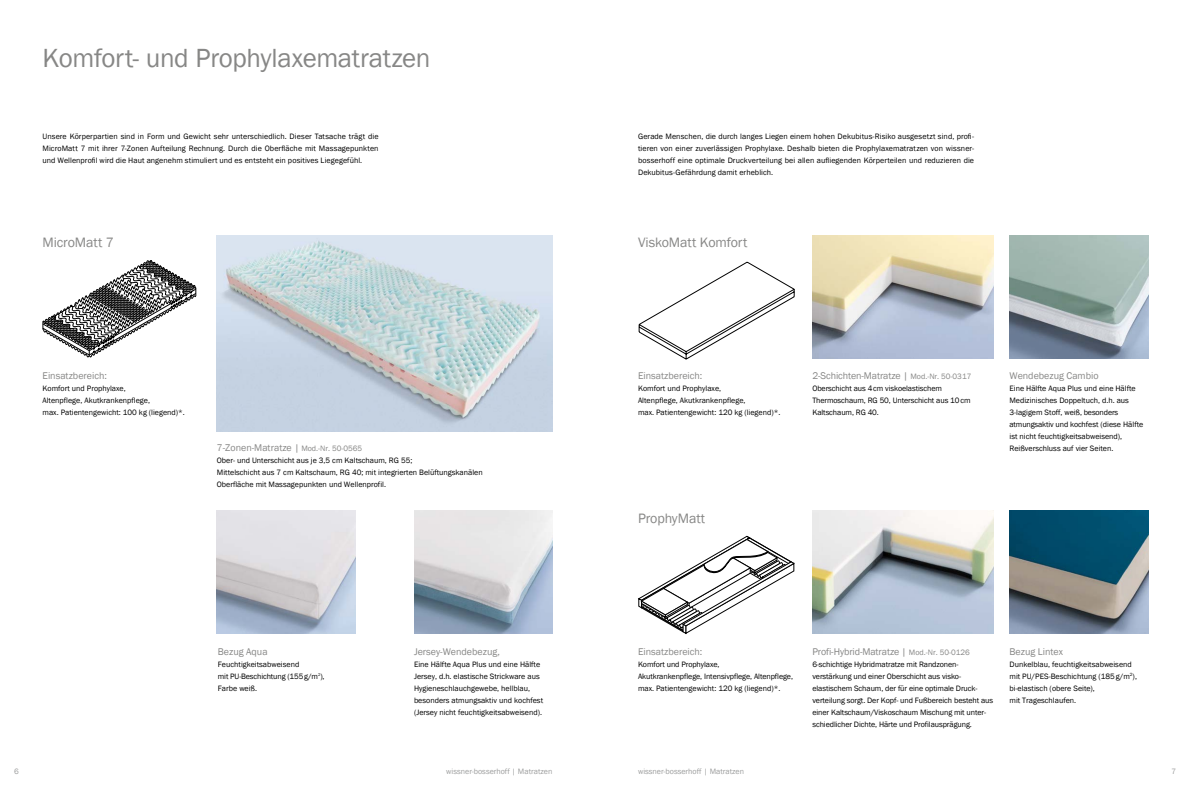
<style>
.page{position:relative;width:1191px;height:794px;background:#fff}
.page>*{position:absolute;margin:0;border:0;box-sizing:border-box;transform-origin:0 0}
.t1{font:27px "Franklin Gothic";letter-spacing:-.015em;color:#878786}
.t2{font:14px "Franklin Gothic";letter-spacing:-.01em;color:#878786}
.t3{font:10px "Franklin Gothic";color:#878786}
.t4{font:8px/12px "Franklin Gothic";color:#000}
.t5{font:8px "Franklin Gothic";color:#9c9d9d}
.s1{font-size:8px}
</style>
<div class="page">
<svg style="left:42px;top:260px;width:155px;height:98px"></svg>
<img style="left:414px;top:510px;width:139px;height:124px">
<img style="left:217px;top:235px;width:336px;height:196px">
<img style="left:217px;top:510px;width:139px;height:124px">
<svg style="left:638px;top:262px;width:156px;height:97px"></svg>
<img style="left:1009px;top:235px;width:139px;height:124px">
<img style="left:812px;top:235px;width:182px;height:124px">
<img style="left:812px;top:510px;width:182px;height:124px">
<img style="left:1009px;top:510px;width:139px;height:124px">
<svg style="left:638px;top:536px;width:157px;height:98px"></svg>
<h1 class="t1" style="left:43px;top:41px;width:389px">Komfort- und Prophylaxematratzen</h1>
<p class="t4" style="left:43px;top:130px;width:337px;text-align:justify">Unsere Körperpartien sind in Form und Gewicht sehr unterschiedlich. Dieser Tatsache trägt die MicroMatt 7 mit ihrer 7-Zonen Aufteilung Rechnung. Durch die Oberfläche mit Massagepunkten und Wellenprofil wird die Haut angenehm stimuliert und es entsteht ein positives Liegegefühl.</p>
<h2 class="t2" style="left:43px;top:233px;width:73px">MicroMatt 7</h2>
<p class="t3" style="left:43px;top:369px;width:66px">Einsatzbereich:</p>
<p class="t4" style="left:43px;top:382px;width:144px">Komfort und Prophylaxe,<br>Altenpflege, Akutkrankenpflege,<br>max. Patientengewicht: 100 kg (liegend)*.</p>
<p class="t3" style="left:217px;top:441px;width:147px">7-Zonen-Matratze | <span class="s1">Mod.-Nr. 50-0565</span></p>
<p class="t4" style="left:217px;top:454px;width:267px">Ober- und Unterschicht aus je 3,5 cm Kaltschaum, RG 55;<br>Mittelschicht aus 7 cm Kaltschaum, RG 40; mit integrierten Belüftungskanälen<br>Oberfläche mit Massagepunkten und Wellenprofil.</p>
<p class="t3" style="left:218px;top:645px;width:51px">Bezug Aqua</p>
<p class="t4" style="left:218px;top:658px;width:108px">Feuchtigkeitsabweisend<br>mit PU-Beschichtung (155g/m<sup>2</sup>),<br>Farbe weiß.</p>
<p class="t3" style="left:414px;top:645px;width:87px">Jersey-Wendebezug,</p>
<p class="t4" style="left:414px;top:658px;width:131px">Eine Hälfte Aqua Plus und eine Hälfte Jersey, d.h. elastische Strickware aus Hygieneschlauchgewebe, hellblau, besonders atmungsaktiv und kochfest (Jersey nicht feuchtigkeitsabweisend).</p>
<p class="t4" style="left:638px;top:130px;width:337px;text-align:justify">Gerade Menschen, die durch langes Liegen einem hohen Dekubitus-Risiko ausgesetzt sind, profi&shy;tieren von einer zuverlässigen Prophylaxe. Deshalb bieten die Prophylaxematratzen von wissner&shy;bosserhoff eine optimale Druckverteilung bei allen aufliegenden Körperteilen und reduzieren die Dekubitus-Gefährdung damit erheblich.</p>
<h2 class="t2" style="left:638px;top:233px;width:111px">ViskoMatt Komfort</h2>
<p class="t3" style="left:638px;top:369px;width:66px">Einsatzbereich:</p>
<p class="t4" style="left:638px;top:382px;width:144px">Komfort und Prophylaxe,<br>Altenpflege, Akutkrankenpflege,<br>max. Patientengewicht: 120 kg (liegend)*.</p>
<p class="t3" style="left:812px;top:369px;width:160px">2-Schichten-Matratze | <span class="s1">Mod.-Nr. 50-0317</span></p>
<p class="t4" style="left:812px;top:382px;width:160px">Oberschicht aus 4cm viskoelastischem<br>Thermoschaum, RG 50, Unterschicht aus 10cm<br>Kaltschaum, RG 40.</p>
<h2 class="t2" style="left:638px;top:509px;width:69px">ProphyMatt</h2>
<p class="t3" style="left:1009px;top:369px;width:91px">Wendebezug Cambio</p>
<p class="t4" style="left:1009px;top:382px;width:135px">Eine Hälfte Aqua Plus und eine Hälfte Medizinisches Doppeltuch, d.h. aus 3-lagigem Stoff, weiß, besonders atmungsaktiv und kochfest (diese Hälfte ist nicht feuchtigkeitsabweisend), Reißverschluss auf vier Seiten.</p>
<p class="t3" style="left:638px;top:645px;width:66px">Einsatzbereich:</p>
<p class="t4" style="left:638px;top:658px;width:156px">Komfort und Prophylaxe,<br>Akutkrankenpflege, Intensivpflege, Altenpflege, max. Patientengewicht: 120 kg (liegend)*.</p>
<p class="t3" style="left:812px;top:645px;width:159px">Profi-Hybrid-Matratze | <span class="s1">Mod.-Nr. 50-0126</span></p>
<p class="t4" style="left:812px;top:658px;width:182px">6-schichtige Hybridmatratze mit Randzonen&shy;verstärkung und einer Oberschicht aus visko&shy;elastischem Schaum, der für eine optimale Druck&shy;verteilung sorgt. Der Kopf- und Fußbereich besteht aus einer Kaltschaum/Viskoschaum Mischung mit unter&shy;schiedlicher Dichte, Härte und Profilausprägung.</p>
<p class="t3" style="left:1009px;top:645px;width:55px">Bezug Lintex</p>
<p class="t4" style="left:1009px;top:658px;width:129px">Dunkelblau, feuchtigkeitsabweisend mit PU/PES-Beschichtung (185g/m<sup>2</sup>), bi-elastisch (obere Seite),<br>mit Trageschlaufen.</p>
<p class="t5" style="left:14px;top:766px;width:6px">6</p>
<p class="t5" style="left:446px;top:766px;width:108px">wissner-bosserhoff | Matratzen</p>
<p class="t5" style="left:638px;top:766px;width:108px">wissner-bosserhoff | Matratzen</p>
<p class="t5" style="left:1171px;top:766px;width:6px">7</p>
</div>
